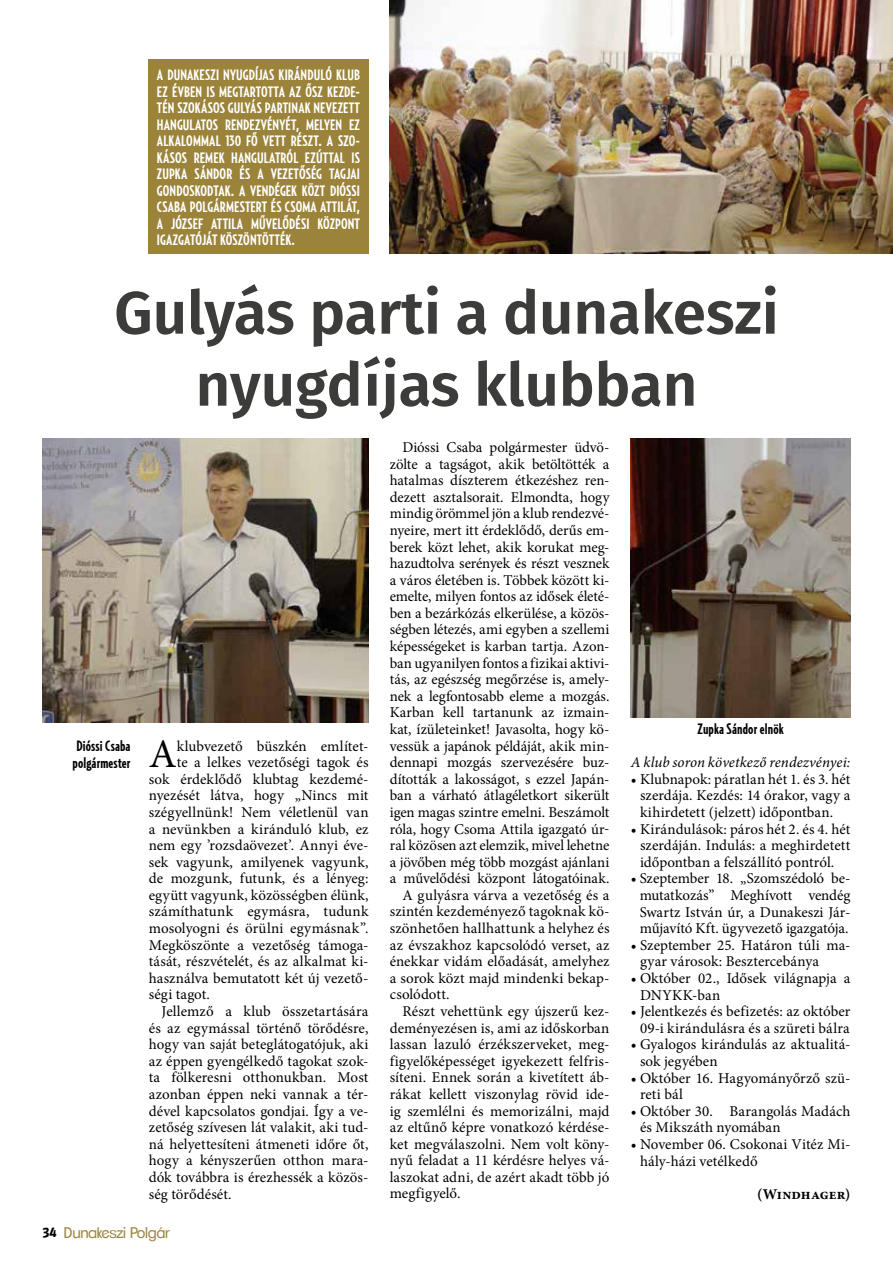
<style>
.page{position:relative;width:893px;height:1263px;background:#fff}
.page>*{position:absolute;margin:0;border:0;box-sizing:border-box;transform-origin:0 0}
.t1{font:600 60px/72px "Fira Sans";color:#3c3c3b;text-align:center}
.t2{font:40.5px "Minion Pro";color:#000}
.t3{font:15px/16.6px "Minion Pro";color:#000}
.t4{font:700 extra-condensed 15px/16.5px "Relay";letter-spacing:.005em;color:#fff;text-align:justify}
.t5{font:700 extra-condensed 15px/16.5px "Relay";letter-spacing:.005em;color:#000}
.t6{font:italic 15px "Minion Pro";letter-spacing:.005em;color:#000}
.t7{font:15px "Minion Pro";letter-spacing:.02em;color:#000}
.t8{font:15px "Clemente P Dag";letter-spacing:-.02em;color:#9b843a}
.t9{font:700 15px "Minion Pro";letter-spacing:-.005em;color:#000}
.s1{font-family:"Polo Ze 11 K Bold";color:#000}
</style>
<div class="page">
<img style="left:43px;top:438px;width:326px;height:284px">
<img style="left:390px;top:0;width:503px;height:253px">
<div style="left:148px;top:60px;width:221px;height:194px;background:#9b843a"></div>
<img style="left:631px;top:438px;width:219px;height:279px">
<p class="t4" style="left:157px;top:66px;width:205px">A DUNAKESZI NYUGDÍJAS KIRÁNDULÓ KLUB EZ ÉVBEN IS MEGTARTOTTA AZ ŐSZ KEZDE-TÉN SZOKÁSOS GULYÁS PARTINAK NEVEZETT HANGULATOS RENDEZVÉNYÉT, MELYEN EZ ALKALOMMAL 130 FŐ VETT RÉSZT. A SZO-KÁSOS REMEK HANGULATRÓL EZÚTTAL IS ZUPKA SÁNDOR ÉS A VEZETŐSÉG TAGJAI GONDOSKODTAK. A VENDÉGEK KÖZT DIÓSSI CSABA POLGÁRMESTERT ÉS CSOMA ATTILÁT, A JÓZSEF ATTILA MŰVELŐDÉSI KÖZPONT IGAZGATÓJÁT KÖSZÖNTÖTTÉK.</p>
<h1 class="t1" style="left:114px;top:273px;width:666px">Gulyás parti a dunakeszi nyugdíjas klubban</h1>
<p class="t5" style="left:73px;top:737px;width:59px">Dióssi Csaba polgármester</p>
<h2 class="t2" style="left:149px;top:727px;width:29px">A</h2>
<p class="t3" style="left:177px;top:737px;width:193px">klubvezető büszkén említet-</p>
<p class="t3" style="left:177px;top:754px;width:193px">te a lelkes vezetőségi tagok és</p>
<p class="t3" style="left:149px;top:771px;width:221px">sok érdeklődő klubtag kezdemé-</p>
<p class="t3" style="left:149px;top:787px;width:221px">nyezését látva, hogy „Nincs mit</p>
<p class="t3" style="left:149px;top:804px;width:221px">szégyellnünk! Nem véletlenül van</p>
<p class="t3" style="left:149px;top:820px;width:221px">a nevünkben a kiránduló klub, ez</p>
<p class="t3" style="left:149px;top:837px;width:221px">nem egy ’rozsdaövezet’. Annyi éve-</p>
<p class="t3" style="left:149px;top:854px;width:221px">sek vagyunk, amilyenek vagyunk,</p>
<p class="t3" style="left:149px;top:870px;width:221px">de mozgunk, futunk, és a lényeg:</p>
<p class="t3" style="left:149px;top:887px;width:221px">együtt vagyunk, közösségben élünk,</p>
<p class="t7" style="left:149px;top:902px;width:221px">számíthatunk egymásra, tudunk</p>
<p class="t3" style="left:149px;top:920px;width:221px">mosolyogni és örülni egymásnak”.</p>
<p class="t3" style="left:149px;top:937px;width:221px">Megköszönte a vezetőség támoga-</p>
<p class="t3" style="left:149px;top:953px;width:221px">tását, részvételét, és az alkalmat ki-</p>
<p class="t3" style="left:149px;top:970px;width:221px">használva bemutatott két új vezető-</p>
<p class="t3" style="left:149px;top:986px;width:63px">ségi tagot.</p>
<p class="t3" style="left:162px;top:1003px;width:208px">Jellemző a klub összetartására</p>
<p class="t3" style="left:149px;top:1019px;width:221px">és az egymással történő törődésre,</p>
<p class="t3" style="left:149px;top:1036px;width:221px">hogy van saját beteglátogatójuk, aki</p>
<p class="t3" style="left:149px;top:1053px;width:221px">az éppen gyengélkedő tagokat szok-</p>
<p class="t3" style="left:149px;top:1069px;width:221px">ta fölkeresni otthonukban. Most</p>
<p class="t3" style="left:149px;top:1086px;width:221px">azonban éppen neki vannak a tér-</p>
<p class="t3" style="left:149px;top:1102px;width:221px">dével kapcsolatos gondjai. Így a ve-</p>
<p class="t3" style="left:149px;top:1119px;width:221px">zetőség szívesen lát valakit, aki tud-</p>
<p class="t3" style="left:149px;top:1136px;width:221px">ná helyettesíteni átmeneti időre őt,</p>
<p class="t3" style="left:149px;top:1152px;width:221px">hogy a kényszerűen otthon mara-</p>
<p class="t3" style="left:149px;top:1169px;width:221px">dók továbbra is érezhessék a közös-</p>
<p class="t3" style="left:149px;top:1185px;width:84px">ség törődését.</p>
<p class="t8" style="left:43px;top:1223px;width:129px"><span class="s1">34</span> Dunakeszi Polgár</p>
<p class="t3" style="left:403px;top:439px;width:208px">Dióssi Csaba polgármester üdvö-</p>
<p class="t3" style="left:390px;top:456px;width:221px">zölte a tagságot, akik betöltötték a</p>
<p class="t3" style="left:390px;top:472px;width:221px">hatalmas díszterem étkezéshez ren-</p>
<p class="t3" style="left:390px;top:489px;width:221px">dezett asztalsorait. Elmondta, hogy</p>
<p class="t3" style="left:390px;top:505px;width:221px">mindig örömmel jön a klub rendezvé-</p>
<p class="t3" style="left:390px;top:522px;width:221px">nyeire, mert itt érdeklődő, derűs em-</p>
<p class="t3" style="left:390px;top:538px;width:221px">berek közt lehet, akik korukat meg-</p>
<p class="t3" style="left:390px;top:555px;width:221px">hazudtolva serények és részt vesznek</p>
<p class="t3" style="left:390px;top:572px;width:221px">a város életében is. Többek között ki-</p>
<p class="t3" style="left:390px;top:588px;width:221px">emelte, milyen fontos az idősek életé-</p>
<p class="t3" style="left:390px;top:605px;width:221px">ben a bezárkózás elkerülése, a közös-</p>
<p class="t3" style="left:390px;top:621px;width:221px">ségben létezés, ami egyben a szellemi</p>
<p class="t3" style="left:390px;top:638px;width:221px">képességeket is karban tartja. Azon-</p>
<p class="t3" style="left:390px;top:655px;width:221px">ban ugyanilyen fontos a fizikai aktivi-</p>
<p class="t3" style="left:390px;top:671px;width:221px">tás, az egészség megőrzése is, amely-</p>
<p class="t3" style="left:390px;top:688px;width:221px">nek a legfontosabb eleme a mozgás.</p>
<p class="t3" style="left:390px;top:704px;width:221px">Karban kell tartanunk az izmain-</p>
<p class="t3" style="left:390px;top:721px;width:221px">kat, ízületeinket! Javasolta, hogy kö-</p>
<p class="t3" style="left:390px;top:737px;width:221px">vessük a japánok példáját, akik min-</p>
<p class="t3" style="left:390px;top:754px;width:221px">dennapi mozgás szervezésére buz-</p>
<p class="t3" style="left:390px;top:771px;width:221px">dították a lakosságot, s ezzel Japán-</p>
<p class="t3" style="left:390px;top:787px;width:221px">ban a várható átlagéletkort sikerült</p>
<p class="t3" style="left:390px;top:804px;width:221px">igen magas szintre emelni. Beszámolt</p>
<p class="t3" style="left:390px;top:820px;width:221px">róla, hogy Csoma Attila igazgató úr-</p>
<p class="t3" style="left:390px;top:837px;width:221px">ral közösen azt elemzik, mivel lehetne</p>
<p class="t3" style="left:390px;top:854px;width:221px">a jövőben még több mozgást ajánlani</p>
<p class="t3" style="left:390px;top:870px;width:221px">a művelődési központ látogatóinak.</p>
<p class="t3" style="left:403px;top:887px;width:208px">A gulyásra várva a vezetőség és a</p>
<p class="t3" style="left:390px;top:903px;width:221px">szintén kezdeményező tagoknak kö-</p>
<p class="t3" style="left:390px;top:920px;width:221px">szönhetően hallhattunk a helyhez és</p>
<p class="t3" style="left:390px;top:936px;width:221px">az évszakhoz kapcsolódó verset, az</p>
<p class="t3" style="left:390px;top:953px;width:221px">énekkar vidám előadását, amelyhez</p>
<p class="t3" style="left:390px;top:970px;width:221px">a sorok közt majd mindenki bekap-</p>
<p class="t3" style="left:390px;top:986px;width:61px">csolódott.</p>
<p class="t3" style="left:403px;top:1003px;width:208px">Részt vehettünk egy újszerű kez-</p>
<p class="t3" style="left:390px;top:1019px;width:221px">deményezésen is, ami az időskorban</p>
<p class="t3" style="left:390px;top:1036px;width:221px">lassan lazuló érzékszerveket, meg-</p>
<p class="t3" style="left:390px;top:1053px;width:221px">figyelőképességet igyekezett felfris-</p>
<p class="t3" style="left:390px;top:1069px;width:221px">síteni. Ennek során a kivetített áb-</p>
<p class="t3" style="left:390px;top:1086px;width:221px">rákat kellett viszonylag rövid ide-</p>
<p class="t3" style="left:390px;top:1102px;width:221px">ig szemlélni és memorizálni, majd</p>
<p class="t3" style="left:390px;top:1119px;width:221px">az eltűnő képre vonatkozó kérdése-</p>
<p class="t3" style="left:390px;top:1136px;width:221px">ket megválaszolni. Nem volt kön -</p>
<p class="t3" style="left:390px;top:1152px;width:221px">nyű feladat a 11 kérdésre helyes vá-</p>
<p class="t3" style="left:390px;top:1169px;width:221px">laszokat adni, de azért akadt több jó</p>
<p class="t3" style="left:390px;top:1185px;width:72px">megfigyelő.</p>
<p class="t5" style="left:697px;top:720px;width:88px">Zupka Sándor elnök</p>
<p class="t6" style="left:631px;top:752px;width:221px">A klub soron következő rendezvényei:</p>
<p class="t3" style="left:640px;top:771px;width:212px;text-align:justify;text-indent:-9px">• Klubnapok: páratlan hét 1. és 3. hét szerdája. Kezdés: 14 órakor, vagy a kihirdetett (jelzett) időpontban.</p>
<p class="t3" style="left:640px;top:821px;width:212px;text-align:justify;text-indent:-9px">• Kirándulások: páros hét 2. és 4. hét szerdáján. Indulás: a meghirdetett időpontban a felszállító pontról.</p>
<p class="t3" style="left:631px;top:870px;width:221px;text-align:center">• Szeptember 18. „Szomszédoló be&shy;mutatkozás” Meghívott vendég Swartz István úr, a Dunakeszi Jár&shy;műjavító Kft. ügyvezető igazgatója.</p>
<p class="t3" style="left:640px;top:937px;width:212px;text-indent:-9px">• Szeptember 25. Határon túli ma&shy;gyar városok: Besztercebánya</p>
<p class="t3" style="left:640px;top:970px;width:212px;text-indent:-9px">• Október 02., Idősek világnapja a<br>DNYKK-ban</p>
<p class="t3" style="left:631px;top:1003px;width:221px;text-align:center">• Jelentkezés és befizetés: az október<br>09-i kirándulásra és a szüreti bálra</p>
<p class="t3" style="left:640px;top:1036px;width:212px;text-indent:-9px">• Gyalogos kirándulás az aktualitá&shy;sok jegyében</p>
<p class="t3" style="left:640px;top:1069px;width:212px;text-indent:-9px">• Október 16. Hagyományőrző szü&shy;reti bál</p>
<p class="t3" style="left:640px;top:1103px;width:212px;text-indent:-9px">• Október 30. Barangolás Madách és Mikszáth nyomában</p>
<p class="t3" style="left:640px;top:1136px;width:212px;text-indent:-9px">• November 06. Csokonai Vitéz Mi&shy;hály-házi vetélkedő</p>
<p class="t9" style="left:757px;top:1183px;width:95px">(Windhager)</p>
</div>
